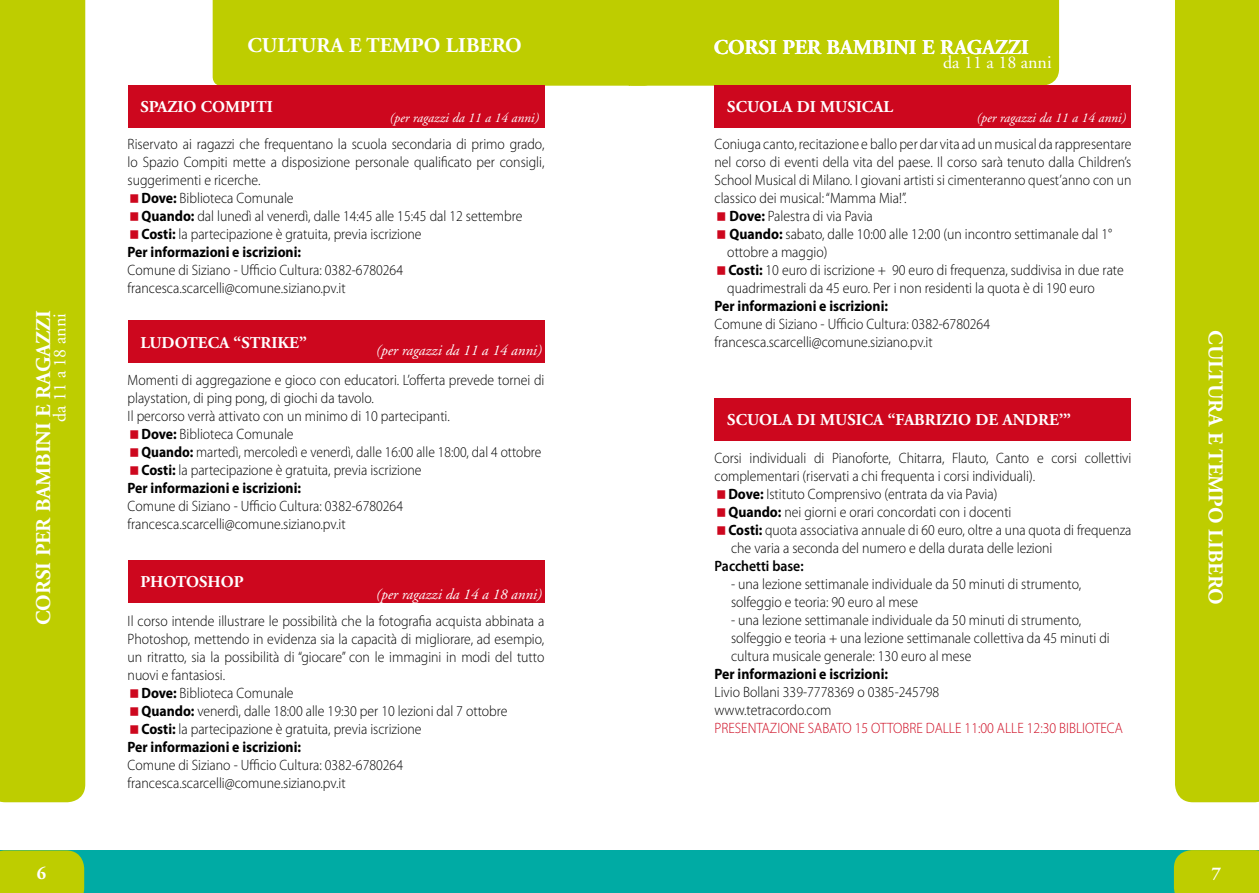
<style>
.page{position:relative;width:1259px;height:893px;background:#fff}
.page>*{position:absolute;margin:0;border:0;box-sizing:border-box;transform-origin:0 0}
.t1{font:700 21px "Adobe Garamond";color:#fff}
.t2{font:18px "Adobe Garamond";color:#fff}
.t3{font:700 18px "Adobe Garamond";color:#fff}
.t4{font:700 16.5px "Adobe Garamond";color:#fff}
.t5{font:300 15px/18px "Myriad Pro";color:#000;scale:.92 1}
.t6{font:700 15px "Myriad Pro";color:#000;scale:.92 1}
.t7{font:300 15px "Myriad Pro";color:#000;scale:.9 1}
.t8{font:300 15px "Myriad Pro";color:#000;scale:.91 1}
.t9{font:300 15px "Myriad Pro";color:#cd071e;scale:.92 1}
.t10{font:italic 15px "Adobe Garamond";color:#fff}
.t11{font:600 15px "Myriad Pro";color:#000;scale:.92 1}
.t12{font:italic 13.5px "Adobe Garamond";color:#fff}
.s1{font-weight:700}
</style>
<div class="page">
<div style="left:0;top:850px;width:629px;height:43px;background:#00aba4"></div>
<div style="left:0;top:0;width:85px;height:802px;background:#becd00"></div>
<div style="left:0;top:850px;width:84px;height:43px;background:#becd00"></div>
<div style="left:629px;top:850px;width:630px;height:43px;background:#00aba4"></div>
<div style="left:213px;top:0;width:846px;height:86px;background:#becd00"></div>
<div style="left:1175px;top:0;width:84px;height:802px;background:#becd00"></div>
<div style="left:1174px;top:850px;width:85px;height:43px;background:#becd00"></div>
<div style="left:714px;top:398px;width:417px;height:42px;background:#cd071e"></div>
<div style="left:714px;top:85px;width:417px;height:43px;background:#cd071e"></div>
<div style="left:128px;top:85px;width:416px;height:43px;background:#cd071e"></div>
<div style="left:128px;top:320px;width:416px;height:43px;background:#cd071e"></div>
<div style="left:128px;top:561px;width:416px;height:42px;background:#cd071e"></div>
<h1 class="t1" style="left:32px;top:625px;width:316px;rotate:-90deg">CORSI PER BAMBINI E RAGAZZI</h1>
<p class="t2" style="left:50px;top:422px;width:110px;rotate:-90deg">da 11 a 18 anni</p>
<h1 class="t1" style="left:247px;top:34px;width:276px">CULTURA E TEMPO LIBERO</h1>
<p class="t4" style="left:140px;top:98px;width:134px">SPAZIO COMPITI</p>
<p class="t12" style="left:390px;top:110px;width:151px">(per ragazzi da 11 a 14 anni)</p>
<p class="t5" style="left:128px;top:135px;width:454px">Riservato ai ragazzi che frequentano la scuola secondaria di primo grado,</p>
<p class="t5" style="left:128px;top:153px;width:454px">lo Spazio Compiti mette a disposizione personale qualificato per consigli,</p>
<p class="t5" style="left:128px;top:171px;width:146px">suggerimenti e ricerche.</p>
<p class="t5" style="left:141px;top:189px;width:167px"><span class="s1">Dove:</span> Biblioteca Comunale</p>
<p class="t5" style="left:141px;top:207px;width:416px"><span class="s1">Quando:</span> dal lunedì al venerdì, dalle 14:45 alle 15:45 dal 12 settembre</p>
<p class="t5" style="left:141px;top:225px;width:306px"><span class="s1">Costi:</span> la partecipazione è gratuita, previa iscrizione</p>
<p class="t6" style="left:128px;top:244px;width:190px">Per informazioni e iscrizioni:</p>
<p class="t5" style="left:128px;top:261px;width:301px">Comune di Siziano - Ufficio Cultura: 0382-6780264 francesca.scarcelli@comune.siziano.pv.it</p>
<p class="t4" style="left:140px;top:333px;width:168px">LUDOTECA “STRIKE”</p>
<p class="t10" style="left:376px;top:343px;width:167px">(per ragazzi da 11 a 14 anni)</p>
<p class="t5" style="left:128px;top:372px;width:454px">Momenti di aggregazione e gioco con educatori. L’offerta prevede tornei di</p>
<p class="t5" style="left:128px;top:390px;width:269px">playstation, di ping pong, di giochi da tavolo.</p>
<p class="t5" style="left:128px;top:408px;width:352px">Il percorso verrà attivato con un minimo di 10 partecipanti.</p>
<p class="t5" style="left:141px;top:426px;width:167px"><span class="s1">Dove:</span> Biblioteca Comunale</p>
<p class="t7" style="left:141px;top:444px;width:446px"><span class="s1">Quando:</span> martedì, mercoledì e venerdì, dalle 16:00 alle 18:00, dal 4 ottobre</p>
<p class="t5" style="left:141px;top:462px;width:306px"><span class="s1">Costi:</span> la partecipazione è gratuita, previa iscrizione</p>
<p class="t6" style="left:128px;top:480px;width:190px">Per informazioni e iscrizioni:</p>
<p class="t5" style="left:128px;top:498px;width:301px">Comune di Siziano - Ufficio Cultura: 0382-6780264 francesca.scarcelli@comune.siziano.pv.it</p>
<p class="t4" style="left:140px;top:572px;width:105px">PHOTOSHOP</p>
<p class="t10" style="left:376px;top:586px;width:167px">(per ragazzi da 14 a 18 anni)</p>
<p class="t5" style="left:128px;top:612px;width:454px">Il corso intende illustrare le possibilità che la fotografia acquista abbinata a</p>
<p class="t5" style="left:128px;top:630px;width:454px">Photoshop, mettendo in evidenza sia la capacità di migliorare, ad esempio,</p>
<p class="t5" style="left:128px;top:648px;width:454px">un ritratto, sia la possibilità di “giocare” con le immagini in modi del tutto</p>
<p class="t5" style="left:128px;top:666px;width:107px">nuovi e fantasiosi.</p>
<p class="t5" style="left:141px;top:684px;width:167px"><span class="s1">Dove:</span> Biblioteca Comunale</p>
<p class="t5" style="left:141px;top:702px;width:399px"><span class="s1">Quando:</span> venerdì, dalle 18:00 alle 19:30 per 10 lezioni dal 7 ottobre</p>
<p class="t5" style="left:141px;top:720px;width:306px"><span class="s1">Costi:</span> la partecipazione è gratuita, previa iscrizione</p>
<p class="t6" style="left:128px;top:738px;width:190px">Per informazioni e iscrizioni:</p>
<p class="t5" style="left:128px;top:756px;width:301px">Comune di Siziano - Ufficio Cultura: 0382-6780264 francesca.scarcelli@comune.siziano.pv.it</p>
<h1 class="t1" style="left:714px;top:36px;width:316px">CORSI PER BAMBINI E RAGAZZI</h1>
<p class="t2" style="left:943px;top:53px;width:110px">da 11 a 18 anni</p>
<p class="t4" style="left:727px;top:98px;width:167px">SCUOLA DI MUSICAL</p>
<p class="t12" style="left:977px;top:110px;width:151px">(per ragazzi da 11 a 14 anni)</p>
<p class="t5" style="left:714px;top:135px;width:454px">Coniuga canto, recitazione e ballo per dar vita ad un musical da rappresentare</p>
<p class="t5" style="left:714px;top:153px;width:454px">nel corso di eventi della vita del paese. Il corso sarà tenuto dalla Children’s</p>
<p class="t5" style="left:714px;top:171px;width:454px">School Musical di Milano. I giovani artisti si cimenteranno quest’anno con un</p>
<p class="t5" style="left:714px;top:189px;width:210px">classico dei musical: “Mamma Mia!”.</p>
<p class="t5" style="left:729px;top:207px;width:157px"><span class="s1">Dove:</span> Palestra di via Pavia</p>
<p class="t5" style="left:729px;top:225px;width:417px"><span class="s1">Quando:</span> sabato, dalle 10:00 alle 12:00 (un incontro settimanale dal 1°</p>
<p class="t5" style="left:727px;top:243px;width:110px">ottobre a maggio)</p>
<p class="t5" style="left:728px;top:261px;width:431px"><span class="s1">Costi:</span> 10 euro di iscrizione + 90 euro di frequenza, suddivisa in due rate</p>
<p class="t5" style="left:727px;top:279px;width:401px">quadrimestrali da 45 euro. Per i non residenti la quota è di 190 euro</p>
<p class="t6" style="left:714px;top:298px;width:190px">Per informazioni e iscrizioni:</p>
<p class="t5" style="left:714px;top:315px;width:301px">Comune di Siziano - Ufficio Cultura: 0382-6780264 francesca.scarcelli@comune.siziano.pv.it</p>
<p class="t4" style="left:727px;top:411px;width:345px">SCUOLA DI MUSICA “FABRIZIO DE ANDRE’”</p>
<p class="t5" style="left:714px;top:449px;width:454px">Corsi individuali di Pianoforte, Chitarra, Flauto, Canto e corsi collettivi</p>
<p class="t5" style="left:714px;top:467px;width:350px">complementari (riservati a chi frequenta i corsi individuali).</p>
<p class="t5" style="left:728px;top:485px;width:294px"><span class="s1">Dove:</span> Istituto Comprensivo (entrata da via Pavia)</p>
<p class="t5" style="left:728px;top:503px;width:309px"><span class="s1">Quando:</span> nei giorni e orari concordati con i docenti</p>
<p class="t8" style="left:728px;top:522px;width:444px"><span class="s1">Costi:</span> quota associativa annuale di 60 euro, oltre a una quota di frequenza</p>
<p class="t5" style="left:731px;top:539px;width:351px">che varia a seconda del numero e della durata delle lezioni</p>
<p class="t11" style="left:714px;top:558px;width:98px">Pacchetti base:</p>
<p class="t5" style="left:731px;top:575px;width:382px">- una lezione settimanale individuale da 50 minuti di strumento, solfeggio e teoria: 90 euro al mese</p>
<p class="t5" style="left:731px;top:611px;width:413px">- una lezione settimanale individuale da 50 minuti di strumento, solfeggio e teoria + una lezione settimanale collettiva da 45 minuti di cultura musicale generale: 130 euro al mese</p>
<p class="t6" style="left:714px;top:666px;width:190px">Per informazioni e iscrizioni:</p>
<p class="t5" style="left:714px;top:683px;width:246px">Livio Bollani 339-7778369 o 0385-245798 www.tetracordo.com</p>
<p class="t9" style="left:714px;top:720px;width:445px">PRESENTAZIONE SABATO 15 OTTOBRE DALLE 11:00 ALLE 12:30 BIBLIOTECA</p>
<h1 class="t1" style="left:1226px;top:330px;width:276px;rotate:90deg">CULTURA E TEMPO LIBERO</h1>
<p class="t3" style="left:37px;top:863px;width:11px">6</p>
<p class="t3" style="left:1211px;top:863px;width:11px">7</p>
</div>
